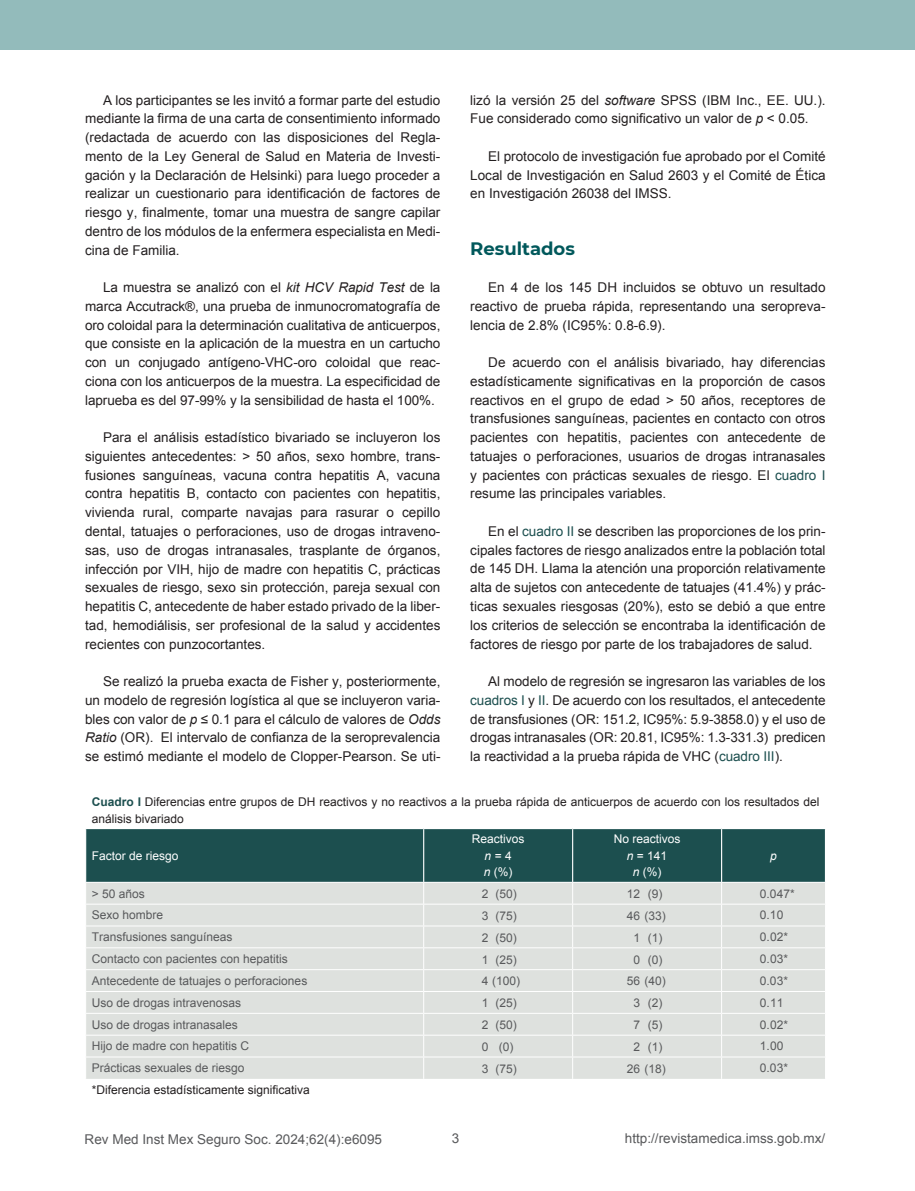
<style>
.page{position:relative;width:915px;height:1191px;background:#fff}
.page>*{position:absolute;margin:0;border:0;box-sizing:border-box;transform-origin:0 0}
.t1{font:700 18px "Montserrat";color:#01585b}
.t2{font:13.5px/18.8px "Arial";color:#231f20;text-align:justify}
.t3{font:13.5px "Arial";color:#58595b}
.t4{font:12px "Arial";color:#58595b}
.t5{font:12px/16.5px "Arial";color:#231f20}
.t6{font:12px/16.5px "Arial";color:#fff;text-align:center}
.t7{font:italic 12px "Arial";color:#fff}
.s1{font-style:italic}
.s2{color:#1c4f4f}
.s3{font-weight:700;color:#1c4f4f}
</style>
<div class="page">
<div style="left:0;top:0;width:914px;height:50px;background:#93bbbb"></div>
<svg style="left:85px;top:828px;width:740px;height:250px;background:#b7c3c1"></svg>
<p class="t2" style="left:85px;top:91px;width:357px;text-indent:18px">A los participantes se les invitó a formar parte del estudio mediante la firma de una carta de consentimiento informado (redactada de acuerdo con las disposiciones del Regla&shy;mento de la Ley General de Salud en Materia de Investi&shy;gación y la Declaración de Helsinki) para luego proceder a realizar un cuestionario para identificación de factores de riesgo y, finalmente, tomar una muestra de sangre capilar dentro de los módulos de la enfermera especialista en Medi&shy;cina de Familia.</p>
<p class="t2" style="left:85px;top:278px;width:357px;text-indent:18px">La muestra se analizó con el <span class="s1">kit HCV Rapid Test</span> de la marca Accutrack®, una prueba de inmunocromatografía de oro coloidal para la determinación cualitativa de anticuerpos, que consiste en la aplicación de la muestra en un cartucho con un conjugado antígeno-VHC-oro coloidal que reac&shy;ciona con los anticuerpos de la muestra. La especificidad de laprueba es del 97-99% y la sensibilidad de hasta el 100%.</p>
<p class="t2" style="left:85px;top:428px;width:357px;text-indent:18px">Para el análisis estadístico bivariado se incluyeron los siguientes antecedentes: &gt; 50 años, sexo hombre, trans&shy;fusiones sanguíneas, vacuna contra hepatitis A, vacuna contra hepatitis B, contacto con pacientes con hepatitis, vivienda rural, comparte navajas para rasurar o cepillo dental, tatuajes o perforaciones, uso de drogas intraveno&shy;sas, uso de drogas intranasales, trasplante de órganos, infección por VIH, hijo de madre con hepatitis C, prácticas sexuales de riesgo, sexo sin protección, pareja sexual con hepatitis C, antecedente de haber estado privado de la liber&shy;tad, hemodiálisis, ser profesional de la salud y accidentes recientes con punzocortantes.</p>
<p class="t2" style="left:85px;top:672px;width:357px;text-indent:18px">Se realizó la prueba exacta de Fisher y, posteriormente, un modelo de regresión logística al que se incluyeron varia&shy;bles con valor de <span class="s1">p</span> ≤ 0.1 para el cálculo de valores de <span class="s1">Odds Ratio</span> (OR). El intervalo de confianza de la seroprevalencia se estimó mediante el modelo de Clopper-Pearson. Se uti-</p>
<p class="t2" style="left:470px;top:91px;width:357px">lizó la versión 25 del <span class="s1">software</span> SPSS (IBM Inc., EE. UU.).<br>Fue considerado como significativo un valor de <span class="s1">p</span> &lt; 0.05.</p>
<p class="t2" style="left:470px;top:147px;width:357px;text-indent:18px">El protocolo de investigación fue aprobado por el Comité Local de Investigación en Salud 2603 y el Comité de Ética en Investigación 26038 del IMSS.</p>
<h1 class="t1" style="left:470px;top:235px;width:106px">Resultados</h1>
<p class="t2" style="left:470px;top:278px;width:357px;text-indent:18px">En 4 de los 145 DH incluidos se obtuvo un resultado reactivo de prueba rápida, representando una seropreva&shy;lencia de 2.8% (IC95%: 0.8-6.9).</p>
<p class="t2" style="left:470px;top:353px;width:357px;text-indent:18px">De acuerdo con el análisis bivariado, hay diferencias estadísticamente significativas en la proporción de casos reactivos en el grupo de edad &gt; 50 años, receptores de transfusiones sanguíneas, pacientes en contacto con otros pacientes con hepatitis, pacientes con antecedente de tatuajes o perforaciones, usuarios de drogas intranasales y pacientes con prácticas sexuales de riesgo. El <span class="s2">cuadro I </span>resume las principales variables.</p>
<p class="t2" style="left:470px;top:522px;width:357px;text-indent:18px">En el <span class="s2">cuadro II</span> se describen las proporciones de los prin&shy;cipales factores de riesgo analizados entre la población total de 145 DH. Llama la atención una proporción relativamente alta de sujetos con antecedente de tatuajes (41.4%) y prác&shy;ticas sexuales riesgosas (20%), esto se debió a que entre los criterios de selección se encontraba la identificación de factores de riesgo por parte de los trabajadores de salud.</p>
<p class="t2" style="left:470px;top:672px;width:356px;text-indent:18px">Al modelo de regresión se ingresaron las variables de los <span class="s2">cuadros I</span> y <span class="s2">II</span>. De acuerdo con los resultados, el antecedente de transfusiones (OR: 151.2, IC95%: 5.9-3858.0) y el uso de drogas intranasales (OR: 20.81, IC95%: 1.3-331.3) predicen la reactividad a la prueba rápida de VHC (<span class="s2">cuadro III</span>).</p>
<p class="t5" style="left:92px;top:793px;width:729px"><span class="s3">Cuadro I</span> Diferencias entre grupos de DH reactivos y no reactivos a la prueba rápida de anticuerpos de acuerdo con los resultados del análisis bivariado</p>
<p class="t6" style="left:92px;top:847px;width:88px">Factor de riesgo</p>
<p class="t6" style="left:471px;top:831px;width:54px">Reactivos <span class="s1">n</span> = 4<br><span class="s1">n</span> (%)</p>
<p class="t6" style="left:613px;top:831px;width:68px">No reactivos <span class="s1">n</span> = 141<br><span class="s1">n</span> (%)</p>
<p class="t7" style="left:770px;top:848px;width:8px">p</p>
<p class="t4" style="left:92px;top:885px;width:55px">&gt; 50 años</p>
<p class="t4" style="left:481px;top:886px;width:37px">2 (50)</p>
<p class="t4" style="left:626px;top:886px;width:37px">12 (9)</p>
<p class="t4" style="left:759px;top:886px;width:36px">0.047*</p>
<p class="t4" style="left:92px;top:907px;width:73px">Sexo hombre</p>
<p class="t4" style="left:481px;top:908px;width:37px">3 (75)</p>
<p class="t4" style="left:626px;top:908px;width:41px">46 (33)</p>
<p class="t4" style="left:759px;top:907px;width:25px">0.10</p>
<p class="t4" style="left:92px;top:929px;width:142px">Transfusiones sanguíneas</p>
<p class="t4" style="left:481px;top:929px;width:37px">2 (50)</p>
<p class="t4" style="left:633px;top:929px;width:31px">1 (1)</p>
<p class="t4" style="left:759px;top:929px;width:30px">0.02*</p>
<p class="t4" style="left:92px;top:951px;width:198px">Contacto con pacientes con hepatitis</p>
<p class="t4" style="left:481px;top:951px;width:37px">1 (25)</p>
<p class="t4" style="left:633px;top:951px;width:31px">0 (0)</p>
<p class="t4" style="left:759px;top:951px;width:30px">0.03*</p>
<p class="t4" style="left:92px;top:973px;width:217px">Antecedente de tatuajes o perforaciones</p>
<p class="t4" style="left:481px;top:973px;width:40px">4 (100)</p>
<p class="t4" style="left:626px;top:973px;width:41px">56 (40)</p>
<p class="t4" style="left:759px;top:973px;width:30px">0.03*</p>
<p class="t4" style="left:92px;top:994px;width:151px">Uso de drogas intravenosas</p>
<p class="t4" style="left:481px;top:995px;width:37px">1 (25)</p>
<p class="t4" style="left:633px;top:995px;width:31px">3 (2)</p>
<p class="t4" style="left:759px;top:994px;width:25px">0.11</p>
<p class="t4" style="left:92px;top:1016px;width:148px">Uso de drogas intranasales</p>
<p class="t4" style="left:481px;top:1017px;width:37px">2 (50)</p>
<p class="t4" style="left:633px;top:1017px;width:31px">7 (5)</p>
<p class="t4" style="left:759px;top:1016px;width:30px">0.02*</p>
<p class="t4" style="left:92px;top:1038px;width:159px">Hijo de madre con hepatitis C</p>
<p class="t4" style="left:481px;top:1039px;width:33px">0 (0)</p>
<p class="t4" style="left:633px;top:1039px;width:31px">2 (1)</p>
<p class="t4" style="left:759px;top:1038px;width:25px">1.00</p>
<p class="t4" style="left:92px;top:1060px;width:154px">Prácticas sexuales de riesgo</p>
<p class="t4" style="left:481px;top:1060px;width:37px">3 (75)</p>
<p class="t4" style="left:626px;top:1060px;width:41px">26 (18)</p>
<p class="t4" style="left:759px;top:1060px;width:30px">0.03*</p>
<p class="t5" style="left:92px;top:1081px;width:220px">*Diferencia estadísticamente significativa</p>
<p class="t3" style="left:85px;top:1130px;width:299px">Rev Med Inst Mex Seguro Soc. 2024;62(4):e6095</p>
<p class="t3" style="left:451px;top:1129px;width:9px">3</p>
<p class="t3" style="left:624px;top:1129px;width:202px">http://revistamedica.imss.gob.mx/</p>
</div>
